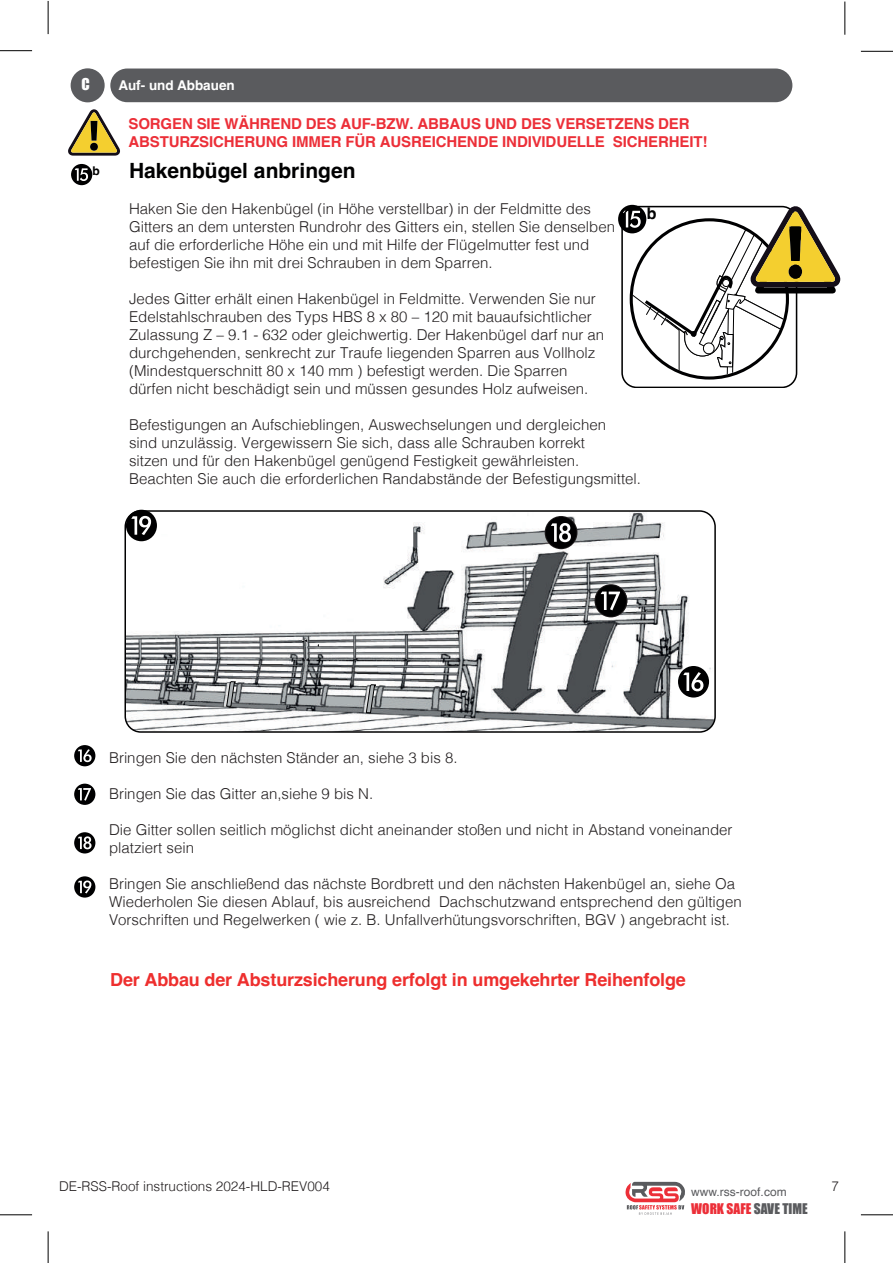
<style>
.page{position:relative;width:893px;height:1263px;background:#fff}
.page>*{position:absolute;margin:0;border:0;box-sizing:border-box;transform-origin:0 0}
.t1{font:700 21px "Helvetica";color:#000001}
.t2{font:700 18px "Helvetica";letter-spacing:-.01em;color:#ee2f2e}
.t3{font:700 16.2px "Helvetica";color:#000001}
.t4{font:300 15px/18px "Helvetica";color:#231f20}
.t5{font:700 15px/18px "Helvetica";letter-spacing:-.01em;color:#ec2f38}
.t6{font:15px "Impact";color:#fff}
.t7{font:300 13.5px "Helvetica";color:#231f20}
.t8{font:13.5px "Impact";color:#ec2f38}
.t9{font:700 13.5px "Helvetica";color:#fff}
.t10{font:12px "Helvetica";color:#5a5b5e}
.t11{font:700 12px "Helvetica";color:#000001}
.s1{color:#5a5b5e}
</style>
<div class="page">
<hr style="left:0;top:1214px;width:32px;height:1px;background:#000">
<hr style="left:48px;top:1231px;width:1px;height:32px;background:#000">
<hr style="left:861px;top:51px;width:32px;height:1px;background:#000">
<hr style="left:845px;top:2px;width:1px;height:33px;background:#000">
<hr style="left:0;top:50px;width:32px;height:1px;background:#000">
<hr style="left:48px;top:1px;width:1px;height:33px;background:#000">
<hr style="left:861px;top:1214px;width:32px;height:1px;background:#000">
<hr style="left:845px;top:1231px;width:1px;height:32px;background:#000">
<img style="left:127px;top:513px;width:586px;height:217px">
<div style="left:124px;top:510px;width:592px;height:223px;border:2px solid #000001;border-radius:16px"></div>
<svg style="left:302px;top:639px;width:4px;height:4px"></svg>
<svg style="left:226px;top:681px;width:10px;height:26px"></svg>
<svg style="left:366px;top:684px;width:10px;height:29px"></svg>
<svg style="left:126px;top:510px;width:31px;height:31px"></svg>
<svg style="left:678px;top:666px;width:31px;height:31px"></svg>
<svg style="left:74px;top:745px;width:21px;height:21px"></svg>
<svg style="left:74px;top:784px;width:21px;height:21px"></svg>
<svg style="left:74px;top:832px;width:21px;height:21px"></svg>
<svg style="left:74px;top:876px;width:21px;height:21px"></svg>
<div style="left:545px;top:516px;width:32px;height:33px;border:2px solid #231f20;border-radius:50%"></div>
<svg style="left:546px;top:517px;width:31px;height:31px"></svg>
<div style="left:594px;top:584px;width:33px;height:33px;border:2px solid #231f20;border-radius:50%"></div>
<svg style="left:595px;top:585px;width:32px;height:31px"></svg>
<svg style="left:625px;top:1182px;width:60px;height:33px"></svg>
<svg style="left:71px;top:164px;width:21px;height:21px"></svg>
<svg style="left:68px;top:109px;width:52px;height:47px"></svg>
<div style="left:90px;top:143px;width:8px;height:8px;background:#020100;border-radius:50%"></div>
<div style="left:110px;top:69px;width:682px;height:33px;background:#5a5b5e;border-radius:17px"></div>
<div style="left:71px;top:68px;width:34px;height:34px;background:#5a5b5e;border-radius:50%"></div>
<svg style="left:618px;top:205px;width:223px;height:171px"></svg>
<div style="left:789px;top:265px;width:13px;height:14px;background:#020100;border-radius:50%"></div>
<p class="t6" style="left:82px;top:72px;width:10px">C</p>
<p class="t9" style="left:118px;top:77px;width:118px">Auf- und Abbauen</p>
<p class="t5" style="left:128px;top:116px;width:580px">SORGEN SIE WÄHREND DES AUF-BZW. ABBAUS UND DES VERSETZENS DER<br>ABSTURZSICHERUNG IMMER FÜR AUSREICHENDE INDIVIDUELLE SICHERHEIT!</p>
<p class="t11" style="left:93px;top:163px;width:9px">b</p>
<h1 class="t1" style="left:129px;top:157px;width:228px">Hakenbügel anbringen</h1>
<p class="t4" style="left:129px;top:198px;width:488px">Haken Sie den Hakenbügel (in Höhe verstellbar) in der Feldmitte des Gitters an dem untersten Rundrohr des Gitters ein, stellen Sie denselben auf die erforderliche Höhe ein und mit Hilfe der Flügelmutter fest und befestigen Sie ihn mit drei Schrauben in dem Sparren.</p>
<p class="t4" style="left:129px;top:288px;width:477px">Jedes Gitter erhält einen Hakenbügel in Feldmitte. Verwenden Sie nur Edelstahlschrauben des Typs HBS 8 x 80 – 120 mit bauaufsichtlicher Zulassung Z – 9.1 - 632 oder gleichwertig. Der Hakenbügel darf nur an durchgehenden, senkrecht zur Traufe liegenden Sparren aus Vollholz (Mindestquerschnitt 80 x 140 mm ) befestigt werden. Die Sparren dürfen nicht beschädigt sein und müssen gesundes Holz aufweisen.</p>
<p class="t4" style="left:129px;top:414px;width:513px">Befestigungen an Aufschieblingen, Auswechselungen und dergleichen<br>sind unzulässig. Vergewissern Sie sich, dass alle Schrauben korrekt<br>sitzen und für den Hakenbügel genügend Festigkeit gewährleisten.<br>Beachten Sie auch die erforderlichen Randabstände der Befestigungsmittel.</p>
<p class="t3" style="left:647px;top:204px;width:11px">b</p>
<p class="t4" style="left:109px;top:748px;width:350px">Bringen Sie den nächsten Ständer an, siehe 3 bis 8.</p>
<p class="t4" style="left:109px;top:784px;width:266px">Bringen Sie das Gitter an,siehe 9 bis N.</p>
<p class="t4" style="left:109px;top:820px;width:625px">Die Gitter sollen seitlich möglichst dicht aneinander stoßen und nicht in Abstand voneinander platziert sein</p>
<p class="t4" style="left:109px;top:874px;width:634px">Bringen Sie anschließend das nächste Bordbrett und den nächsten Hakenbügel an, siehe Oa<br>Wiederholen Sie diesen Ablauf, bis ausreichend Dachschutzwand entsprechend den gültigen<br>Vorschriften und Regelwerken ( wie z. B. Unfallverhütungsvorschriften, BGV ) angebracht ist.</p>
<p class="t2" style="left:110px;top:969px;width:577px">Der Abbau der Absturzsicherung erfolgt in umgekehrter Reihenfolge</p>
<p class="t7" style="left:59px;top:1174px;width:272px">DE-RSS-Roof instructions 2024-HLD-REV004</p>
<p class="t7" style="left:831px;top:1174px;width:9px">7</p>
<p class="t8" style="left:691px;top:1198px;width:118px">WORK SAFE <span class="s1">SAVE TIME</span></p>
<p class="t10" style="left:691px;top:1182px;width:97px">www.rss-roof.com</p>
</div>
